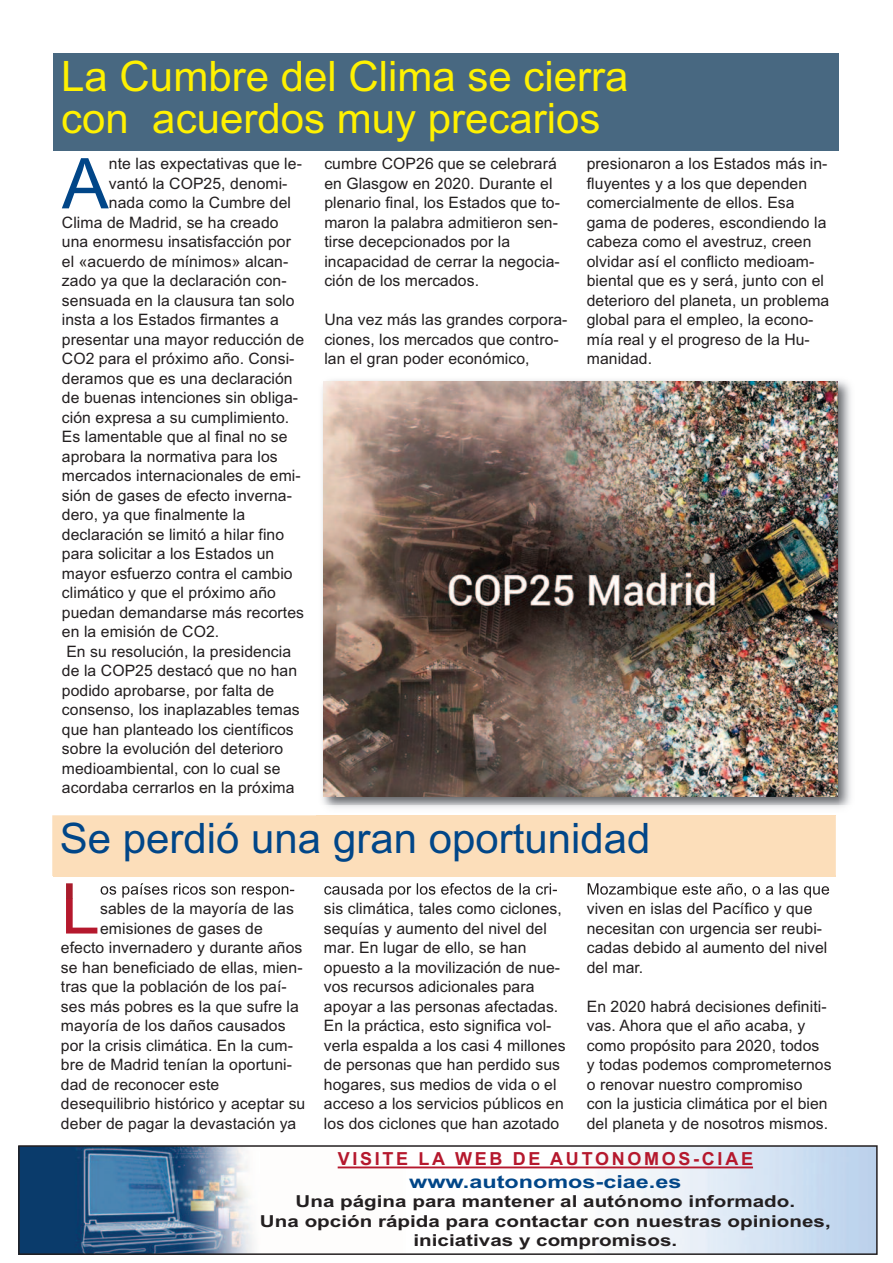
<style>
.page{position:relative;width:893px;height:1263px;background:#fff}
.page>*{position:absolute;margin:0;border:0;box-sizing:border-box;transform-origin:0 0}
.t1{font:70.2px "Arial";color:#014688}
.t2{font:70.2px "Arial";color:#b5182d}
.t3{font:42px/42px "Arial";color:#fff101}
.t4{font:42px "Arial";color:#014688}
.t5{font:700 18px "Arial";letter-spacing:.15em;color:#b5182d}
.t6{font:700 18px "Arial";color:#014688;scale:1.3 1}
.t7{font:700 16.5px/19.5px "Arial";color:#231f20;text-align:center;scale:1.25 1}
.t8{font:15.75px/19.5px "Arial";letter-spacing:.005em;color:#231f20}
</style>
<div class="page">
<img style="left:21px;top:1148px;width:854px;height:104px">
<div style="left:18px;top:1145px;width:860px;height:110px;border:2px solid #231f20"></div>
<hr style="left:338px;top:1166px;width:415px;height:2px;background:#b5182d">
<img style="left:322px;top:380px;width:529px;height:428px">
<img style="left:324px;top:382px;width:514px;height:414px">
<div style="left:54px;top:53px;width:785px;height:97px;background:#486881"></div>
<img style="left:836px;top:805px;width:15px;height:3px">
<img style="left:53px;top:876px;width:783px;height:22px">
<img style="left:66px;top:883px;width:8px;height:15px">
<img style="left:101px;top:883px;width:67px;height:15px">
<img style="left:324px;top:883px;width:59px;height:12px">
<img style="left:588px;top:883px;width:102px;height:15px">
<h2 class="t3" style="left:61px;top:56px;width:569px">La Cumbre del Clima se cierra con acuerdos muy precarios</h2>
<h1 class="t1" style="left:62px;top:143px;width:48px">A</h1>
<p class="t8" style="left:109px;top:154px;width:194px">nte las expectativas que le-</p>
<p class="t8" style="left:109px;top:174px;width:180px">vantó la COP25, denomi-</p>
<p class="t8" style="left:109px;top:193px;width:184px">nada como la Cumbre del</p>
<p class="t8" style="left:62px;top:213px;width:218px">Clima de Madrid, se ha creado</p>
<p class="t8" style="left:62px;top:232px;width:231px">una enormesu insatisfacción por</p>
<p class="t8" style="left:62px;top:252px;width:228px">el «acuerdo de mínimos» alcan-</p>
<p class="t8" style="left:62px;top:271px;width:226px">zado ya que la declaración con-</p>
<p class="t8" style="left:62px;top:291px;width:234px">sensuada en la clausura tan solo</p>
<p class="t8" style="left:62px;top:310px;width:218px">insta a los Estados firmantes a</p>
<p class="t8" style="left:62px;top:330px;width:244px">presentar una mayor reducción de</p>
<p class="t8" style="left:62px;top:349px;width:234px">CO2 para el próximo año. Consi-</p>
<p class="t8" style="left:62px;top:369px;width:232px">deramos que es una declaración</p>
<p class="t8" style="left:62px;top:388px;width:238px">de buenas intenciones sin obliga-</p>
<p class="t8" style="left:62px;top:408px;width:229px">ción expresa a su cumplimiento.</p>
<p class="t8" style="left:62px;top:427px;width:227px">Es lamentable que al final no se</p>
<p class="t8" style="left:62px;top:447px;width:217px">aprobara la normativa para los</p>
<p class="t8" style="left:62px;top:466px;width:240px">mercados internacionales de emi-</p>
<p class="t8" style="left:62px;top:486px;width:232px">sión de gases de efecto inverna-</p>
<p class="t8" style="left:62px;top:505px;width:185px">dero, ya que finalmente la</p>
<p class="t8" style="left:62px;top:525px;width:224px">declaración se limitó a hilar fino</p>
<p class="t8" style="left:62px;top:544px;width:214px">para solicitar a los Estados un</p>
<p class="t8" style="left:62px;top:564px;width:232px">mayor esfuerzo contra el cambio</p>
<p class="t8" style="left:62px;top:583px;width:216px">climático y que el próximo año</p>
<p class="t8" style="left:62px;top:603px;width:244px">puedan demandarse más recortes</p>
<p class="t8" style="left:62px;top:622px;width:159px">en la emisión de CO2.</p>
<p class="t8" style="left:66px;top:642px;width:226px">En su resolución, la presidencia</p>
<p class="t8" style="left:62px;top:661px;width:237px">de la COP25 destacó que no han</p>
<p class="t8" style="left:62px;top:681px;width:214px">podido aprobarse, por falta de</p>
<p class="t8" style="left:62px;top:700px;width:239px">consenso, los inaplazables temas</p>
<p class="t8" style="left:62px;top:720px;width:233px">que han planteado los científicos</p>
<p class="t8" style="left:62px;top:739px;width:223px">sobre la evolución del deterioro</p>
<p class="t8" style="left:62px;top:759px;width:220px">medioambiental, con lo cual se</p>
<p class="t8" style="left:62px;top:778px;width:234px">acordaba cerrarlos en la próxima</p>
<p class="t8" style="left:324px;top:154px;width:237px">cumbre COP26 que se celebrará en Glasgow en 2020. Durante el plenario final, los Estados que to&shy;maron la palabra admitieron sen&shy;tirse decepcionados por la incapacidad de cerrar la negocia&shy;ción de los mercados.</p>
<p class="t8" style="left:324px;top:310px;width:245px">Una vez más las grandes corpora&shy;ciones, los mercados que contro&shy;lan el gran poder económico,</p>
<p class="t8" style="left:587px;top:154px;width:244px">presionaron a los Estados más in&shy;fluyentes y a los que dependen comercialmente de ellos. Esa gama de poderes, escondiendo la cabeza como el avestruz, creen olvidar así el conflicto medioam&shy;biental que es y será, junto con el deterioro del planeta, un problema global para el empleo, la econo&shy;mía real y el progreso de la Hu&shy;manidad.</p>
<h2 class="t4" style="left:60px;top:814px;width:592px">Se perdió una gran oportunidad</h2>
<h1 class="t2" style="left:61px;top:868px;width:40px">L</h1>
<p class="t8" style="left:100px;top:899px;width:195px">sables de la mayoría de las</p>
<p class="t8" style="left:100px;top:918px;width:164px">emisiones de gases de</p>
<p class="t8" style="left:61px;top:938px;width:243px">efecto invernadero y durante años</p>
<p class="t8" style="left:61px;top:957px;width:243px">se han beneficiado de ellas, mien-</p>
<p class="t8" style="left:61px;top:977px;width:227px">tras que la población de los paí-</p>
<p class="t8" style="left:61px;top:996px;width:240px">ses más pobres es la que sufre la</p>
<p class="t8" style="left:61px;top:1016px;width:226px">mayoría de los daños causados</p>
<p class="t8" style="left:61px;top:1035px;width:233px">por la crisis climática. En la cum-</p>
<p class="t8" style="left:61px;top:1055px;width:233px">bre de Madrid tenían la oportuni-</p>
<p class="t8" style="left:61px;top:1074px;width:160px">dad de reconocer este</p>
<p class="t8" style="left:61px;top:1094px;width:246px">desequilibrio histórico y aceptar su</p>
<p class="t8" style="left:61px;top:1113px;width:237px">deber de pagar la devastación ya</p>
<p class="t8" style="left:324px;top:899px;width:243px">sis climática, tales como ciclones, sequías y aumento del nivel del mar. En lugar de ello, se han opuesto a la movilización de nue&shy;vos recursos adicionales para apoyar a las personas afectadas.<br>En la práctica, esto significa vol&shy;verla espalda a los casi 4 millones de personas que han perdido sus hogares, sus medios de vida o el acceso a los servicios públicos en los dos ciclones que han azotado</p>
<p class="t8" style="left:587px;top:899px;width:242px">viven en islas del Pacífico y que necesitan con urgencia ser reubi&shy;cadas debido al aumento del nivel del mar.</p>
<p class="t8" style="left:587px;top:996px;width:246px">En 2020 habrá decisiones definiti&shy;vas. Ahora que el año acaba, y como propósito para 2020, todos<br>y todas podemos comprometernos o renovar nuestro compromiso con la justicia climática por el bien del planeta y de nosotros mismos.</p>
<p class="t5" style="left:338px;top:1149px;width:417px">VISITE LA WEB DE AUTONOMOS-CIAE</p>
<p class="t6" style="left:409px;top:1171px;width:211px">www.autonomos-ciae.es</p>
<p class="t7" style="left:260px;top:1192px;width:458px">Una página para mantener al autónomo informado.<br>Una opción rápida para contactar con nuestras opiniones, iniciativas y compromisos.</p>
</div>
